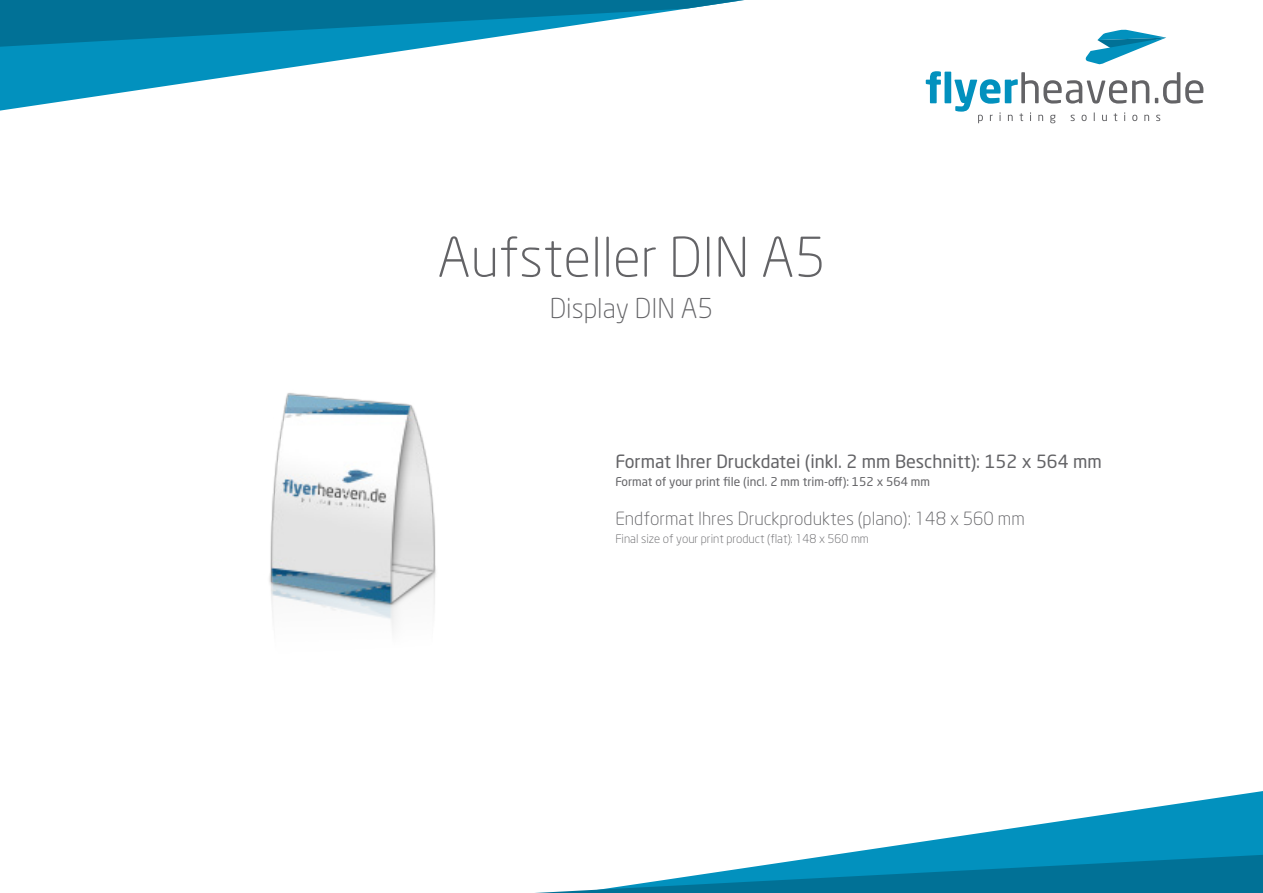
<style>
.page{position:relative;width:1263px;height:893px;background:#fff}
.page>*{position:absolute;margin:0;border:0;box-sizing:border-box;transform-origin:0 0}
.t1{font:300 54px "Neo Sans";color:#636366}
.t2{font:300 27px "Neo Sans";color:#636366}
.t3{font:18px "Neo Sans Std";color:#636366}
.t4{font:300 18px "Neo Sans";color:#636366}
.t5{font:12px "Neo Sans Std";color:#636366}
.t6{font:300 12px "Neo Sans";color:#636366}
</style>
<div class="page">
<svg style="left:0;top:47px;width:428px;height:64px"></svg>
<svg style="left:0;top:0;width:744px;height:47px"></svg>
<svg style="left:833px;top:791px;width:430px;height:64px"></svg>
<svg style="left:535px;top:855px;width:728px;height:38px"></svg>
<svg style="left:1085px;top:29px;width:81px;height:35px"></svg>
<svg style="left:1156px;top:115px;width:4px;height:6px"></svg>
<svg style="left:1155px;top:72px;width:48px;height:32px"></svg>
<svg style="left:926px;top:71px;width:15px;height:32px"></svg>
<div style="left:944px;top:72px;width:7px;height:31px;background:#0291be"></div>
<svg style="left:954px;top:72px;width:195px;height:51px"></svg>
<img style="left:269px;top:393px;width:167px;height:236px">
<h1 class="t1" style="left:437px;top:225px;width:390px">Aufsteller DIN A5</h1>
<h2 class="t2" style="left:550px;top:292px;width:165px">Display DIN A5</h2>
<p class="t3" style="left:615px;top:450px;width:488px">Format Ihrer Druckdatei (inkl. 2 mm Beschnitt): 152 x 564 mm</p>
<p class="t5" style="left:615px;top:474px;width:316px">Format of your print file (incl. 2 mm trim-off): 152 x 564 mm</p>
<p class="t4" style="left:615px;top:507px;width:411px">Endformat Ihres Druckproduktes (plano): 148 x 560 mm</p>
<p class="t6" style="left:615px;top:531px;width:255px">Final size of your print product (flat): 148 x 560 mm</p>
</div>
